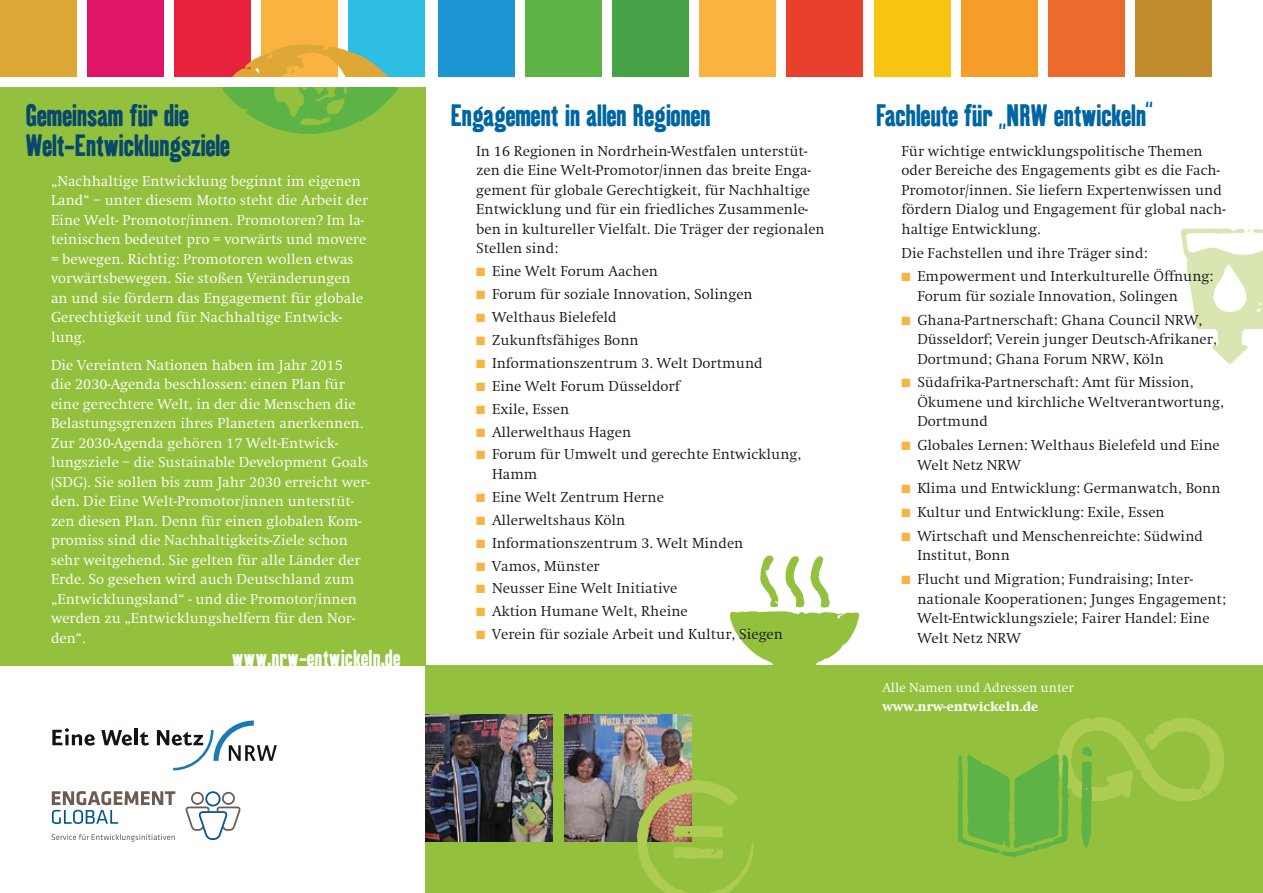
<style>
.page{position:relative;width:1263px;height:893px;background:#fff}
.page>*{position:absolute;margin:0;border:0;box-sizing:border-box;transform-origin:0 0}
.t1{font:30px "Kipp No 1";letter-spacing:-.015em;color:#0065a3}
.t2{font:30px "Kipp No 1";letter-spacing:-.02em;color:#08486b}
.t3{font:22.5px "Kipp No 1";color:#fff}
.t4{font:300 15px/19.5px "Swift EF";color:#181817}
.t5{font:300 15px/19.5px "Swift EF";color:#fff}
.t6{font:300 13.5px "Swift EF";color:#fff}
.t7{font:800 13.5px "Swift EF";color:#fff}
.s1{color:#f9b341}
</style>
<div class="page">
<div style="left:0;top:87px;width:425px;height:578px;background:#93c13e"></div>
<div style="left:1048px;top:0;width:77px;height:77px;background:#ed6a2e"></div>
<div style="left:612px;top:0;width:77px;height:77px;background:#47a146"></div>
<div style="left:174px;top:0;width:77px;height:77px;background:#e6223d"></div>
<div style="left:961px;top:0;width:76px;height:77px;background:#f59c2a"></div>
<div style="left:525px;top:0;width:77px;height:77px;background:#5db346"></div>
<div style="left:87px;top:0;width:77px;height:77px;background:#df1668"></div>
<div style="left:787px;top:0;width:76px;height:77px;background:#e8402d"></div>
<div style="left:349px;top:0;width:76px;height:77px;background:#2ebde3"></div>
<div style="left:874px;top:0;width:76px;height:77px;background:#f9c312"></div>
<div style="left:438px;top:0;width:76px;height:77px;background:#1b96d3"></div>
<div style="left:0;top:0;width:77px;height:77px;background:#dfa836"></div>
<div style="left:1135px;top:0;width:77px;height:77px;background:#bf8d2c"></div>
<div style="left:699px;top:0;width:77px;height:77px;background:#f9b341"></div>
<div style="left:261px;top:0;width:77px;height:77px;background:#f9b341"></div>
<svg style="left:52px;top:728px;width:43px;height:17px"></svg>
<svg style="left:101px;top:730px;width:31px;height:15px"></svg>
<hr style="left:134px;top:728px;width:4px;height:17px;background:#121515">
<svg style="left:140px;top:731px;width:9px;height:14px"></svg>
<svg style="left:157px;top:720px;width:120px;height:50px"></svg>
<svg style="left:185px;top:791px;width:55px;height:49px"></svg>
<svg style="left:52px;top:791px;width:123px;height:33px"></svg>
<svg style="left:52px;top:834px;width:123px;height:8px"></svg>
<div style="left:425px;top:665px;width:838px;height:228px;background:#93c13e"></div>
<img style="left:729px;top:555px;width:131px;height:110px">
<img style="left:1181px;top:228px;width:82px;height:136px">
<img style="left:222px;top:87px;width:176px;height:47px">
<img style="left:425px;top:714px;width:128px;height:128px">
<img style="left:1060px;top:717px;width:164px;height:84px">
<img style="left:564px;top:714px;width:128px;height:128px">
<img style="left:958px;top:745px;width:142px;height:112px">
<img style="left:232px;top:40px;width:157px;height:37px">
<img style="left:632px;top:777px;width:122px;height:116px">
<h1 class="t2" style="left:26px;top:97px;width:165px">Gemeinsam für die</h1>
<h1 class="t1" style="left:451px;top:97px;width:262px">Engagement in allen Regionen</h1>
<h1 class="t1" style="left:876px;top:97px;width:279px">Fachleute für „NRW entwickeln“</h1>
<h1 class="t2" style="left:26px;top:127px;width:206px">Welt-Entwicklungsziele</h1>
<p class="t5" style="left:51px;top:171px;width:319px">„Nachhaltige Entwicklung beginnt im eigenen Land“ – unter diesem Motto steht die Arbeit der Eine Welt- Promotor/innen. Promotoren? Im la&shy;teinischen bedeutet pro = vorwärts und movere = bewegen. Richtig: Promotoren wollen etwas vorwärtsbewegen. Sie stoßen Veränderungen an und sie fördern das Engagement für globale Gerechtigkeit und für Nachhaltige Entwick&shy;lung.</p>
<p class="t5" style="left:51px;top:355px;width:320px">Die Vereinten Nationen haben im Jahr 2015<br>die 2030-Agenda beschlossen: einen Plan für eine gerechtere Welt, in der die Menschen die Belastungsgrenzen ihres Planeten anerkennen.<br>Zur 2030-Agenda gehören 17 Welt-Entwick&shy;lungsziele – die Sustainable Development Goals (SDG). Sie sollen bis zum Jahr 2030 erreicht wer&shy;den. Die Eine Welt-Promotor/innen unterstüt&shy;zen diesen Plan. Denn für einen globalen Kom&shy;promiss sind die Nachhaltigkeits-Ziele schon sehr weitgehend. Sie gelten für alle Länder der Erde. So gesehen wird auch Deutschland zum „Entwicklungsland“ - und die Promotor/innen werden zu „Entwicklungshelfern für den Nor&shy;den“.</p>
<p class="t6" style="left:882px;top:680px;width:193px">Alle Namen und Adressen unter</p>
<p class="t7" style="left:882px;top:699px;width:157px">www.nrw-entwickeln.de</p>
<p class="t4" style="left:476px;top:141px;width:350px">In 16 Regionen in Nordrhein-Westfalen unterstüt&shy;zen die Eine Welt-Promotor/innen das breite Enga&shy;gement für globale Gerechtigkeit, für Nachhaltige Entwicklung und für ein friedliches Zusammenle&shy;ben in kultureller Vielfalt. Die Träger der regionalen Stellen sind:</p>
<p class="t4" style="left:476px;top:262px;width:183px"><span class="s1">■</span> Eine Welt Forum Aachen</p>
<p class="t4" style="left:476px;top:285px;width:278px"><span class="s1">■</span> Forum für soziale Innovation, Solingen</p>
<p class="t4" style="left:476px;top:308px;width:142px"><span class="s1">■</span> Welthaus Bielefeld</p>
<p class="t4" style="left:476px;top:331px;width:164px"><span class="s1">■</span> Zukunftsfähiges Bonn</p>
<p class="t4" style="left:476px;top:353px;width:288px"><span class="s1">■</span> Informationszentrum 3. Welt Dortmund</p>
<p class="t4" style="left:476px;top:376px;width:205px"><span class="s1">■</span> Eine Welt Forum Düsseldorf</p>
<p class="t4" style="left:476px;top:399px;width:94px"><span class="s1">■</span> Exile, Essen</p>
<p class="t4" style="left:476px;top:422px;width:156px"><span class="s1">■</span> Allerwelthaus Hagen</p>
<p class="t4" style="left:492px;top:445px;width:311px;text-indent:-16px"><span class="s1">■</span> Forum für Umwelt und gerechte Entwicklung,<br>Hamm</p>
<p class="t4" style="left:476px;top:487px;width:189px"><span class="s1">■</span> Eine Welt Zentrum Herne</p>
<p class="t4" style="left:476px;top:510px;width:151px"><span class="s1">■</span> Allerweltshaus Köln</p>
<p class="t4" style="left:476px;top:533px;width:269px"><span class="s1">■</span> Informationszentrum 3. Welt Minden</p>
<p class="t4" style="left:476px;top:556px;width:125px"><span class="s1">■</span> Vamos, Münster</p>
<p class="t4" style="left:476px;top:579px;width:202px"><span class="s1">■</span> Neusser Eine Welt Initiative</p>
<p class="t4" style="left:476px;top:602px;width:213px"><span class="s1">■</span> Aktion Humane Welt, Rheine</p>
<p class="t4" style="left:476px;top:625px;width:308px"><span class="s1">■</span> Verein für soziale Arbeit und Kultur, Siegen</p>
<p class="t4" style="left:901px;top:141px;width:325px">Für wichtige entwicklungspolitische Themen oder Bereiche des Engagements gibt es die Fach-Promotor/innen. Sie liefern Expertenwissen und fördern Dialog und Engagement für global nach&shy;haltige Entwicklung.</p>
<p class="t4" style="left:901px;top:243px;width:247px">Die Fachstellen und ihre Träger sind:</p>
<p class="t4" style="left:917px;top:267px;width:297px;text-indent:-16px"><span class="s1">■</span> Empowerment und Interkulturelle Öffnung:<br>Forum für soziale Innovation, Solingen</p>
<p class="t4" style="left:917px;top:310px;width:301px;text-indent:-16px"><span class="s1">■</span> Ghana-Partnerschaft: Ghana Council NRW,<br>Düsseldorf; Verein junger Deutsch-Afrikaner,<br>Dortmund; Ghana Forum NRW, Köln</p>
<p class="t4" style="left:917px;top:373px;width:308px;text-indent:-16px"><span class="s1">■</span> Südafrika-Partnerschaft: Amt für Mission,<br>Ökumene und kirchliche Weltverantwortung,<br>Dortmund</p>
<p class="t4" style="left:917px;top:436px;width:304px;text-indent:-16px"><span class="s1">■</span> Globales Lernen: Welthaus Bielefeld und Eine<br>Welt Netz NRW</p>
<p class="t4" style="left:901px;top:479px;width:321px"><span class="s1">■</span> Klima und Entwicklung: Germanwatch, Bonn</p>
<p class="t4" style="left:901px;top:503px;width:265px"><span class="s1">■</span> Kultur und Entwicklung: Exile, Essen</p>
<p class="t4" style="left:917px;top:526px;width:287px;text-indent:-16px"><span class="s1">■</span> Wirtschaft und Menschenreichte: Südwind<br>Institut, Bonn</p>
<p class="t4" style="left:917px;top:570px;width:310px;text-indent:-16px"><span class="s1">■</span> Flucht und Migration; Fundraising; Inter&shy;nationale Kooperationen; Junges Engagement; Welt-Entwicklungsziele; Fairer Handel: Eine Welt Netz NRW</p>
<h2 class="t3" style="left:232px;top:644px;width:170px">www.nrw-entwickeln.de</h2>
</div>
